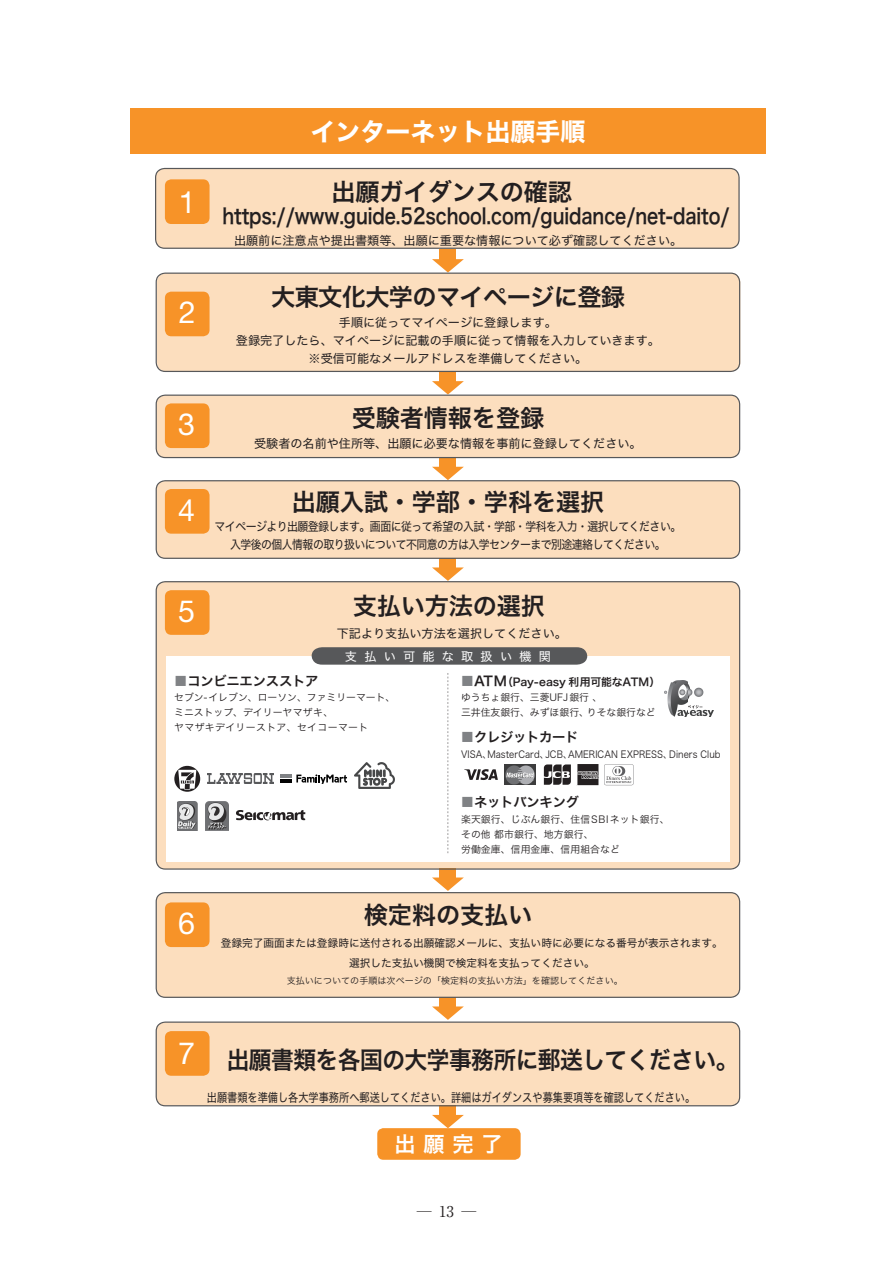
<style>
.page{position:relative;width:893px;height:1263px;background:#fff}
.page>*{position:absolute;margin:0;border:0;box-sizing:border-box;transform-origin:0 0}
.t1{font:30.45px "Helvetica Neue LT Std";color:#fff}
.t2{font:25.05px "Hira Kaku Std N W7";color:#fff}
.t3{font:24.3px "Hira Kaku Pro W6";letter-spacing:-.01em;color:#231f20}
.t4{font:24.3px "Hira Kaku Pro W6";letter-spacing:-.01em;color:#231f20;scale:.94 1}
.t5{font:24.3px "Hira Kaku Pro W6";letter-spacing:-.03em;color:#231f20}
.t6{font:21.15px "Hira Kaku Pro W6";letter-spacing:-.005em;color:#231f20;scale:.83 1}
.t7{font:21.15px "Hira Kaku Pro W6";color:#fff}
.t8{font:14.85px "Ryumin Pr 6";color:#231f20}
.t9{font:13.35px "Hira Kaku Pro W6";letter-spacing:-.02em;color:#231f20}
.t10{font:12.15px/18.1px "Hira Kaku Pro N W4";color:#231f20;text-align:center}
.t11{font:12.15px/18.1px "Hira Kaku Pro N W4";letter-spacing:-.05em;color:#231f20;text-align:center;scale:.9 1}
.t12{font:12.15px "Hira Kaku Pro N W4";color:#231f20;scale:.84 1}
.t13{font:12.15px "Hira Kaku Pro N W4";letter-spacing:.6em;color:#fff}
.t14{font:10.8px "Hira Kaku Pro W6";letter-spacing:-.01em;color:#231f20}
.t15{font:10.65px/19.6px "Hira Kaku Pro N W4";color:#231f20;text-align:center}
.t16{font:9.9px/14.9px "Hira Kaku Pro W3";letter-spacing:.005em;color:#231f20}
.t17{font:9.9px "Hira Kaku Pro W3";letter-spacing:.005em;color:#231f20;scale:.9 1}
.t18{font:9.15px "Hira Kaku Pro W3";color:#231f20}
.s1{color:#808285}
.s2{font-size:13.35px;color:#808285}
.s3{font-size:13.35px}
</style>
<div class="page">
<svg style="left:432px;top:259px;width:32px;height:14px"></svg>
<div style="left:439px;top:249px;width:17px;height:10px;background:#f79328"></div>
<div style="left:439px;top:372px;width:17px;height:10px;background:#f79328"></div>
<svg style="left:432px;top:877px;width:32px;height:14px"></svg>
<div style="left:439px;top:868px;width:17px;height:11px;background:#f79328"></div>
<svg style="left:432px;top:1006px;width:32px;height:14px"></svg>
<div style="left:439px;top:997px;width:17px;height:11px;background:#f79328"></div>
<svg style="left:432px;top:1115px;width:32px;height:13px"></svg>
<div style="left:439px;top:1106px;width:17px;height:10px;background:#f79328"></div>
<svg style="left:432px;top:467px;width:32px;height:13px"></svg>
<div style="left:439px;top:458px;width:17px;height:10px;background:#f79328"></div>
<svg style="left:432px;top:567px;width:32px;height:14px"></svg>
<div style="left:439px;top:558px;width:17px;height:11px;background:#f79328"></div>
<svg style="left:156px;top:581px;width:584px;height:289px;background:#f4d8ba"></svg>
<div style="left:155px;top:168px;width:585px;height:81px;background:#fcdebe"></div>
<svg style="left:156px;top:381px;width:584px;height:77px"></svg>
<div style="left:156px;top:480px;width:584px;height:79px;background:#fcdebe"></div>
<div style="left:156px;top:273px;width:584px;height:99px;background:#fcdebe"></div>
<div style="left:156px;top:892px;width:584px;height:106px;background:#fcdebe"></div>
<div style="left:156px;top:1021px;width:584px;height:85px;background:#fcdebe"></div>
<div style="left:130px;top:109px;width:636px;height:45px;background:#f79328"></div>
<div style="left:166px;top:656px;width:564px;height:205px;background:#fff"></div>
<svg style="left:312px;top:647px;width:275px;height:18px;background:#5e5e60"></svg>
<svg style="left:174px;top:766px;width:26px;height:26px"></svg>
<svg style="left:178px;top:770px;width:18px;height:20px"></svg>
<img style="left:664px;top:680px;width:49px;height:37px">
<div style="left:377px;top:1128px;width:144px;height:32px;background:#f79328;border-radius:6px"></div>
<div style="left:165px;top:179px;width:45px;height:45px;background:#f79328;border-radius:6px"></div>
<div style="left:165px;top:292px;width:45px;height:44px;background:#f79328;border-radius:6px"></div>
<div style="left:165px;top:902px;width:45px;height:45px;background:#f79328;border-radius:6px"></div>
<div style="left:165px;top:1031px;width:45px;height:45px;background:#f79328;border-radius:6px"></div>
<div style="left:165px;top:590px;width:45px;height:45px;background:#f79328;border-radius:6px"></div>
<svg style="left:448px;top:673px;width:1px;height:180px"></svg>
<img style="left:504px;top:765px;width:32px;height:20px">
<img style="left:605px;top:764px;width:29px;height:22px">
<svg style="left:543px;top:764px;width:56px;height:22px"></svg>
<svg style="left:464px;top:769px;width:34px;height:11px"></svg>
<img style="left:177px;top:802px;width:51px;height:28px">
<img style="left:354px;top:762px;width:41px;height:27px">
<img style="left:207px;top:773px;width:66px;height:11px">
<div style="left:165px;top:403px;width:45px;height:45px;background:#f79328;border-radius:6px"></div>
<div style="left:165px;top:489px;width:45px;height:45px;background:#f79328;border-radius:6px"></div>
<hr style="left:281px;top:774px;width:11px;height:4px;background:#808285">
<hr style="left:281px;top:779px;width:11px;height:4px;background:#030303">
<svg style="left:296px;top:774px;width:51px;height:10px"></svg>
<svg style="left:236px;top:810px;width:69px;height:11px"></svg>
<h1 class="t1" style="left:179px;top:184px;width:18px">1</h1>
<h1 class="t1" style="left:179px;top:294px;width:18px">2</h1>
<h1 class="t1" style="left:178px;top:406px;width:18px">3</h1>
<h2 class="t2" style="left:310px;top:112px;width:276px">インターネット出願手順</h2>
<h3 class="t3" style="left:331px;top:171px;width:242px">出願ガイダンスの確認</h3>
<p class="t10" style="left:234px;top:231px;width:450px">出願前に注意点や提出書類等、出願に重要な情報について必ず確認してください。</p>
<h3 class="t6" style="left:222px;top:198px;width:612px">https://www.guide.52school.com/guidance/net-daito/</h3>
<h3 class="t5" style="left:271px;top:277px;width:355px">大東文化大学のマイページに登録</h3>
<p class="t10" style="left:236px;top:312px;width:425px">手順に従ってマイページに登録します。<br>登録完了したら、マイページに記載の手順に従って情報を入力していきます。※受信可能なメールアドレスを準備してください。</p>
<h3 class="t3" style="left:352px;top:397px;width:194px">受験者情報を登録</h3>
<p class="t10" style="left:254px;top:434px;width:389px">受験者の名前や住所等、出願に必要な情報を事前に登録してください。</p>
<h1 class="t1" style="left:178px;top:492px;width:18px">4</h1>
<h3 class="t3" style="left:292px;top:482px;width:314px">出願入試・学部・学科を選択</h3>
<p class="t11" style="left:215px;top:516px;width:520px">マイページより出願登録します。画面に従って希望の入試・学部・学科を入力・選択してください。入学後の個人情報の取り扱いについて不同意の方は入学センターまで別途連絡してください。</p>
<h1 class="t1" style="left:178px;top:593px;width:18px">5</h1>
<h3 class="t3" style="left:353px;top:585px;width:194px">支払い方法の選択</h3>
<p class="t10" style="left:337px;top:623px;width:232px">下記より支払い方法を選択してください。</p>
<p class="t13" style="left:345px;top:645px;width:207px">支払い可能な取扱い機関</p>
<p class="t9" style="left:174px;top:670px;width:146px"><span class="s1">■</span>コンビニエンスストア</p>
<p class="t14" style="left:461px;top:673px;width:201px"><span class="s2">■</span><span class="s3">ATM</span>（Pay-easy 利用可能なATM）</p>
<p class="t16" style="left:174px;top:689px;width:255px">セブン-イレブン、ローソン、ファミリーマート、<br>ミニストップ、デイリーヤマザキ、<br>ヤマザキデイリーストア、セイコーマート、スリーエフ</p>
<p class="t16" style="left:461px;top:689px;width:196px">ゆうちょ銀行、三菱UFJ銀行 、<br>三井住友銀行、みずほ銀行、りそな銀行など</p>
<p class="t17" style="left:461px;top:745px;width:290px">VISA、MasterCard、JCB、AMERICAN EXPRESS、Diners Club</p>
<p class="t9" style="left:461px;top:726px;width:119px"><span class="s1">■</span>クレジットカード</p>
<p class="t9" style="left:461px;top:791px;width:120px"><span class="s1">■</span>ネットバンキング</p>
<h1 class="t1" style="left:178px;top:905px;width:18px">6</h1>
<p class="t16" style="left:461px;top:811px;width:210px">楽天銀行、じぶん銀行、住信SBIネット銀行、その他 都市銀行、地方銀行、<br>労働金庫、信用金庫、信用組合など</p>
<h3 class="t3" style="left:364px;top:895px;width:170px">検定料の支払い</h3>
<p class="t15" style="left:221px;top:932px;width:504px">登録完了画面または登録時に送付される出願確認メールに、支払い時に必要になる番号が表示されます。選択した支払い機関で検定料を支払ってください。</p>
<p class="t18" style="left:287px;top:972px;width:338px">支払いについての手順は次ページの「検定料の支払い方法」を確認してください。</p>
<h1 class="t1" style="left:178px;top:1035px;width:18px">7</h1>
<h3 class="t4" style="left:227px;top:1039px;width:546px">出願書類を各国の大学事務所に郵送してください。</h3>
<p class="t12" style="left:207px;top:1086px;width:583px">出願書類を準備し各大学事務所へ郵送してください。詳細はガイダンスや募集要項等を確認してください。</p>
<h3 class="t7" style="left:394px;top:1126px;width:110px">出願完了</h3>
<p class="t8" style="left:439px;top:1199px;width:16px">13</p>
<p class="t8" style="left:417px;top:1199px;width:61px">─　　─</p>
</div>
